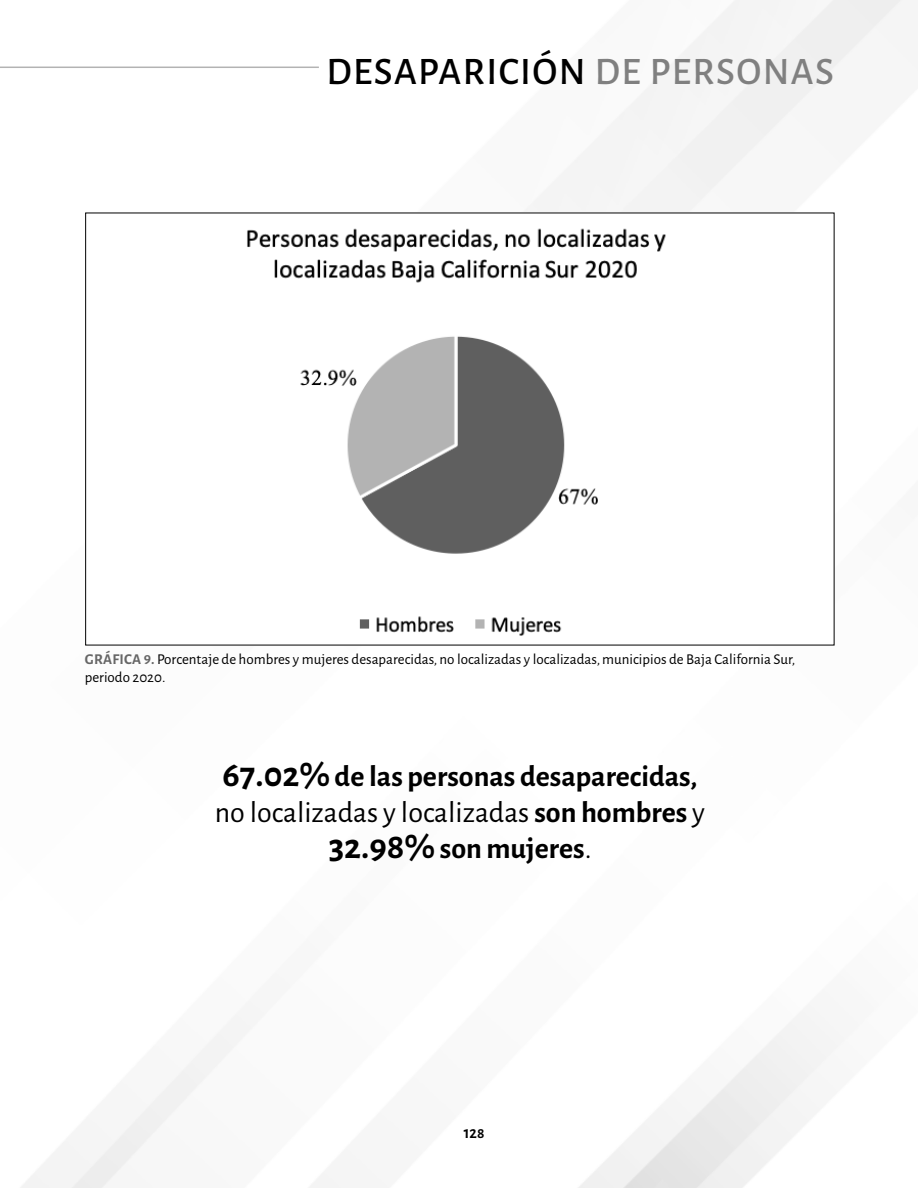
<style>
.page{position:relative;width:918px;height:1188px;background:#fff}
.page>*{position:absolute;margin:0;border:0;box-sizing:border-box;transform-origin:0 0}
.t1{font:500 39px "Alegreya Sans SC";letter-spacing:.035em;color:#000}
.t2{font:700 30px/36px "Alegreya Sans";color:#000;text-align:center}
.t3{font:15px/18px "Alegreya Sans";color:#000}
.t4{font:700 15px "Alegreya Sans";color:#000}
.s1{color:#808080}
.s2{font-weight:700;color:#666}
.s3{font-size:36px}
.s4{font-weight:400}
</style>
<div class="page">
<hr style="left:0;top:67px;width:319px;height:1px;background:#b3b3b3">
<img style="left:246px;top:228px;width:420px;height:408px">
<h1 class="t1" style="left:326px;top:44px;width:509px">DESAPARICIÓN <span class="s1">DE PERSONAS</span></h1>
<p class="t3" style="left:85px;top:649px;width:712px"><span class="s2">GRÁFICA 9.</span> Porcentaje de hombres y mujeres desaparecidas, no localizadas y localizadas, municipios de Baja California Sur, periodo 2020.</p>
<p class="t2" style="left:215px;top:756px;width:492px"><span class="s3">67.02%</span> de las personas desaparecidas, <span class="s4">no localizadas y localizadas</span> son hombres <span class="s4">y<br></span><span class="s3">32.98%</span> son mujeres<span class="s4">.</span></p>
<p class="t4" style="left:464px;top:1123px;width:22px">128</p>
</div>
